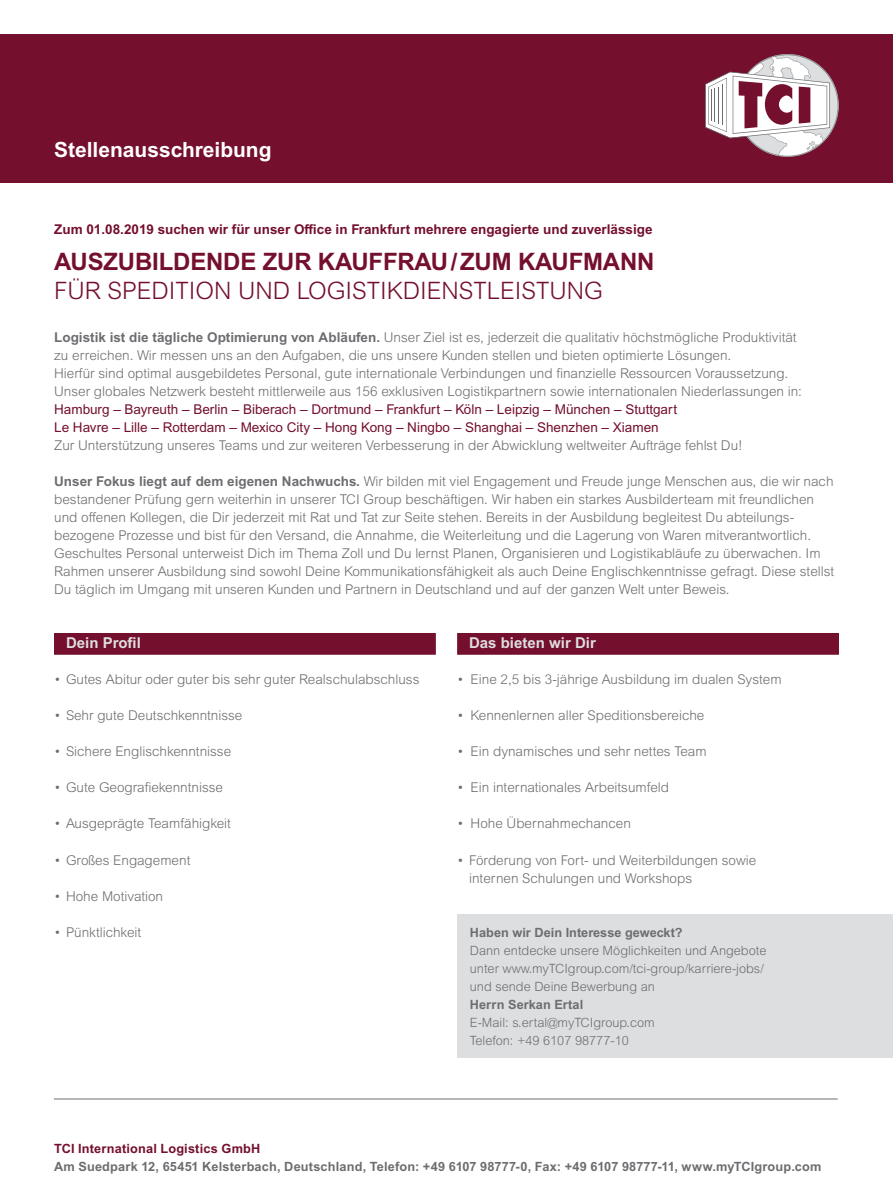
<style>
.page{position:relative;width:893px;height:1204px;background:#fff}
.page>*{position:absolute;margin:0;border:0;box-sizing:border-box;transform-origin:0 0}
.t1{font:300 24px "Arial MT Pro";color:#740f2d}
.t2{font:700 24px "Arial MT Pro";letter-spacing:-.01em;color:#740f2d}
.t3{font:700 21px "Arial MT Pro";color:#fff}
.t4{font:700 15px "Arial MT Pro";color:#dddee0}
.t5{font:300 13.5px/18px "Arial MT Pro";color:#6c6d70}
.t6{font:13.5px/18px "Arial MT Pro";color:#740f2d}
.t7{font:700 13.5px "Arial MT Pro";color:#740f2d}
.t8{font:300 12.75px/18px "Arial MT Pro";color:#6c6d70}
.t9{font:700 12.75px "Arial MT Pro";letter-spacing:.01em;color:#6c6d70}
.t10{font:700 12.75px "Arial MT Pro";letter-spacing:.015em;color:#740f2d}
.s1{font-weight:700}
</style>
<div class="page">
<div style="left:0;top:34px;width:893px;height:149px;background:#740f2d"></div>
<svg style="left:705px;top:54px;width:134px;height:103px"></svg>
<hr style="left:711px;top:90px;width:1px;height:31px;background:#6c6d70">
<hr style="left:714px;top:88px;width:1px;height:34px;background:#6c6d70">
<hr style="left:718px;top:87px;width:1px;height:37px;background:#6c6d70">
<hr style="left:722px;top:84px;width:1px;height:41px;background:#6c6d70">
<hr style="left:54px;top:1098px;width:784px;height:1px;background:#6c6d70">
<div style="left:54px;top:633px;width:382px;height:21px;background:#740f2d"></div>
<div style="left:457px;top:633px;width:382px;height:21px;background:#740f2d"></div>
<div style="left:457px;top:914px;width:436px;height:143px;background:#dddee0"></div>
<h2 class="t3" style="left:54px;top:137px;width:219px">Stellenausschreibung</h2>
<p class="t7" style="left:54px;top:221px;width:600px">Zum 01.08.2019 suchen wir für unser Office in Frankfurt mehrere engagierte und zuverlässige</p>
<h1 class="t2" style="left:54px;top:247px;width:602px">AUSZUBILDENDE ZUR KAUFFRAU/ZUM KAUFMANN</h1>
<h1 class="t1" style="left:54px;top:276px;width:550px">FÜR SPEDITION UND LOGISTIKDIENSTLEISTUNG</h1>
<p class="t5" style="left:54px;top:329px;width:749px"><span class="s1">Logistik ist die tägliche Optimierung von Abläufen.</span> Unser Ziel ist es, jederzeit die qualitativ höchstmögliche Produktivität zu erreichen. Wir messen uns an den Aufgaben, die uns unsere Kunden stellen und bieten optimierte Lösungen.<br>Hierfür sind optimal ausgebildetes Personal, gute internationale Verbindungen und finanzielle Ressourcen Voraussetzung.<br>Unser globales Netzwerk besteht mittlerweile aus 156 exklusiven Logistikpartnern sowie internationalen Niederlassungen in:</p>
<p class="t6" style="left:54px;top:401px;width:624px">Hamburg – Bayreuth – Berlin – Biberach – Dortmund – Frankfurt – Köln – Leipzig – München – Stuttgart<br>Le Havre – Lille – Rotterdam – Mexico City – Hong Kong – Ningbo – Shanghai – Shenzhen – Xiamen</p>
<p class="t5" style="left:54px;top:437px;width:690px">Zur Unterstützung unseres Teams und zur weiteren Verbesserung in der Abwicklung weltweiter Aufträge fehlst Du!</p>
<p class="t5" style="left:54px;top:473px;width:781px"><span class="s1">Unser Fokus liegt auf dem eigenen Nachwuchs.</span> Wir bilden mit viel Engagement und Freude junge Menschen aus, die wir nach bestandener Prüfung gern weiterhin in unserer TCI Group beschäftigen. Wir haben ein starkes Ausbilderteam mit freundlichen und offenen Kollegen, die Dir jederzeit mit Rat und Tat zur Seite stehen. Bereits in der Ausbildung begleitest Du abteilungs&shy;bezogene Prozesse und bist für den Versand, die Annahme, die Weiterleitung und die Lagerung von Waren mitverantwortlich.<br>Geschultes Personal unterweist Dich im Thema Zoll und Du lernst Planen, Organisieren und Logistikabläufe zu überwachen. Im Rahmen unserer Ausbildung sind sowohl Deine Kommunikationsfähigkeit als auch Deine Englischkenntnisse gefragt. Diese stellst Du täglich im Umgang mit unseren Kunden und Partnern in Deutschland und auf der ganzen Welt unter Beweis.</p>
<p class="t4" style="left:66px;top:634px;width:76px">Dein Profil</p>
<p class="t5" style="left:54px;top:671px;width:367px">• Gutes Abitur oder guter bis sehr guter Realschulabschluss</p>
<p class="t5" style="left:54px;top:707px;width:190px">• Sehr gute Deutschkenntnisse</p>
<p class="t5" style="left:54px;top:743px;width:179px">• Sichere Englischkenntnisse</p>
<p class="t5" style="left:54px;top:779px;width:171px">• Gute Geografiekenntnisse</p>
<p class="t5" style="left:54px;top:815px;width:179px">• Ausgeprägte Teamfähigkeit</p>
<p class="t5" style="left:54px;top:851px;width:138px">• Großes Engagement</p>
<p class="t5" style="left:54px;top:887px;width:111px">• Hohe Motivation</p>
<p class="t5" style="left:54px;top:923px;width:89px">• Pünktlichkeit</p>
<p class="t4" style="left:469px;top:634px;width:128px">Das bieten wir Dir</p>
<p class="t5" style="left:457px;top:671px;width:326px">• Eine 2,5 bis 3-jährige Ausbildung im dualen System</p>
<p class="t5" style="left:457px;top:707px;width:249px">• Kennenlernen aller Speditionsbereiche</p>
<p class="t5" style="left:457px;top:743px;width:251px">• Ein dynamisches und sehr nettes Team</p>
<p class="t5" style="left:457px;top:779px;width:213px">• Ein internationales Arbeitsumfeld</p>
<p class="t5" style="left:457px;top:815px;width:175px">• Hohe Übernahmechancen</p>
<p class="t5" style="left:469px;top:851px;width:289px;text-indent:-12px">• Förderung von Fort- und Weiterbildungen sowie internen Schulungen und Workshops</p>
<p class="t9" style="left:470px;top:924px;width:214px">Haben wir Dein Interesse geweckt?</p>
<p class="t8" style="left:470px;top:941px;width:298px">Dann entdecke unsere Möglichkeiten und Angebote unter www.myTCIgroup.com/tci-group/karriere-jobs/ und sende Deine Bewerbung an</p>
<p class="t9" style="left:470px;top:996px;width:115px">Herrn Serkan Ertal</p>
<p class="t8" style="left:470px;top:1013px;width:186px">E-Mail: s.ertal@myTCIgroup.com<br>Telefon: +49 6107 98777-10</p>
<p class="t10" style="left:54px;top:1140px;width:208px">TCI International Logistics GmbH</p>
<p class="t9" style="left:54px;top:1158px;width:769px">Am Suedpark 12, 65451 Kelsterbach, Deutschland, Telefon: +49 6107 98777-0, Fax: +49 6107 98777-11, www.myTCIgroup.com</p>
</div>
